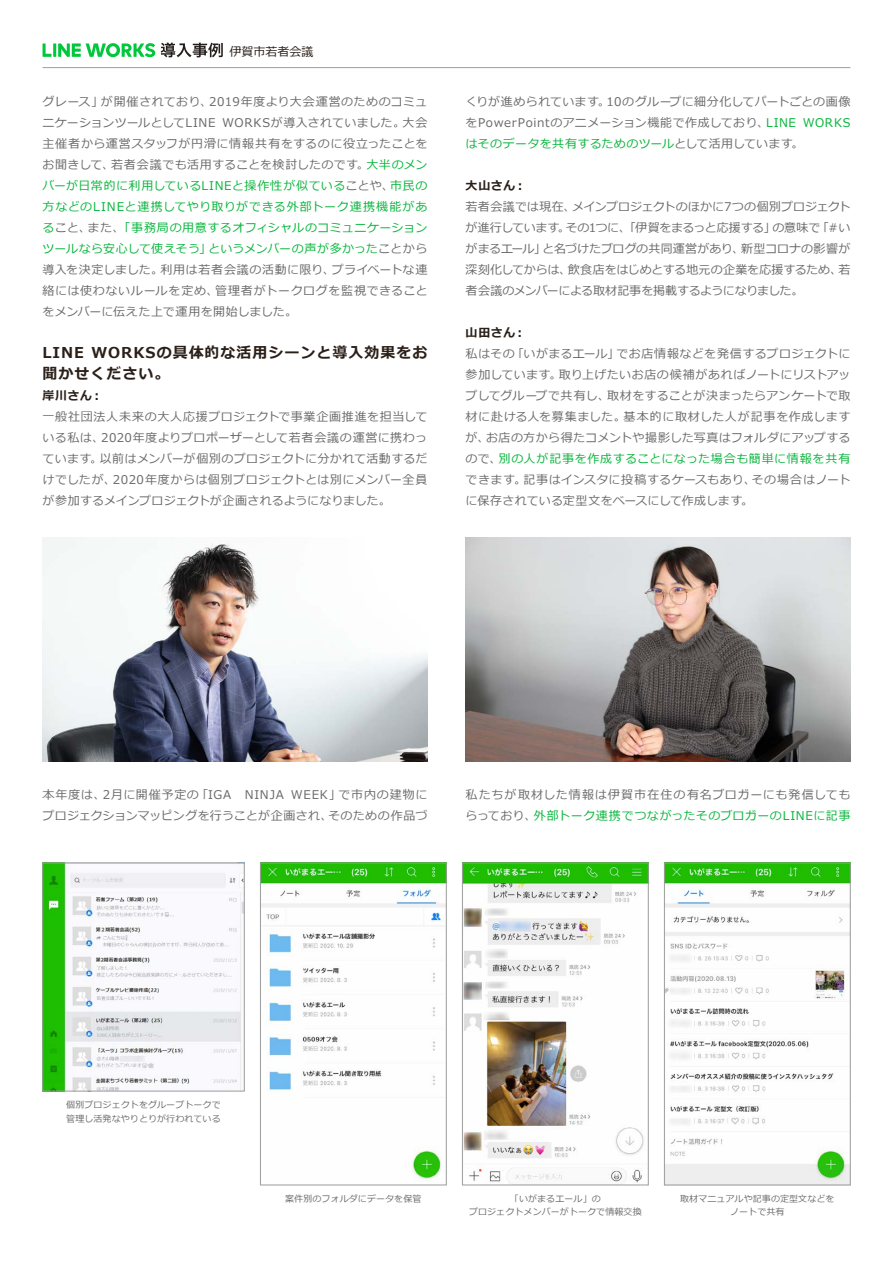
<style>
.page{position:relative;width:893px;height:1263px;background:#fff}
.page>*{position:absolute;margin:0;border:0;box-sizing:border-box;transform-origin:0 0}
.t1{font:700 15px/21px "Meiryo";letter-spacing:.065em;color:#2b2019}
.t2{font:12px/21px "Meiryo";letter-spacing:.025em;color:#6a6a6a}
.t3{font:12px "Meiryo";letter-spacing:.045em;color:#07b53b}
.t4{font:12px/21px "Meiryo";letter-spacing:.045em;color:#6a6a6a}
.t5{font:12px "Meiryo";letter-spacing:-.005em;color:#6a6a6a}
.t6{font:12px/21px "Meiryo";letter-spacing:-.01em;color:#6a6a6a}
.t7{font:12px/21px "Meiryo";letter-spacing:-.03em;color:#6a6a6a}
.t8{font:12px "Meiryo";letter-spacing:.065em;color:#07b53b}
.t9{font:12px "Meiryo";letter-spacing:.015em;color:#07b53b}
.t10{font:12px "Meiryo";letter-spacing:.05em;color:#6a6a6a}
.t11{font:12px "Meiryo";letter-spacing:.07em;color:#6a6a6a}
.t12{font:12px "Meiryo";letter-spacing:.055em;color:#6a6a6a}
.t13{font:12px "Meiryo";letter-spacing:-.025em;color:#6a6a6a}
.t14{font:700 12px "Meiryo";letter-spacing:.04em;color:#2b2019}
.t15{font:12px "Meiryo";letter-spacing:.065em;color:#6a6a6a}
.t16{font:12px "Meiryo";letter-spacing:.005em;color:#6a6a6a}
.t17{font:12px "Meiryo";letter-spacing:-.015em;color:#6a6a6a}
.t18{font:12px "Meiryo";color:#2b2019}
.t19{font:9px/13.5px "Meiryo";letter-spacing:.01em;color:#6b6b6b;text-align:center}
.s1{color:#6a6a6a}
.s2{color:#07b53b}
</style>
<div class="page">
<hr style="left:43px;top:67px;width:807px;height:1px;background:#9e9e9e">
<svg style="left:161px;top:43px;width:62px;height:14px"></svg>
<svg style="left:43px;top:43px;width:112px;height:14px"></svg>
<img style="left:466px;top:538px;width:384px;height:223px">
<img style="left:262px;top:865px;width:182px;height:316px">
<div style="left:260px;top:863px;width:186px;height:322px;border:1px solid #9d9c9c"></div>
<img style="left:464px;top:865px;width:182px;height:318px">
<div style="left:462px;top:863px;width:186px;height:322px;border:1px solid #9d9c9c"></div>
<img style="left:666px;top:865px;width:182px;height:318px">
<div style="left:664px;top:863px;width:186px;height:322px;border:1px solid #9d9c9c"></div>
<img style="left:45px;top:865px;width:197px;height:224px">
<div style="left:43px;top:863px;width:201px;height:228px;border:1px solid #9d9c9c"></div>
<img style="left:43px;top:538px;width:384px;height:223px">
<p class="t18" style="left:230px;top:43px;width:85px">伊賀市若者会議</p>
<p class="t2" style="left:43px;top:92px;width:62px">グレース」</p>
<p class="t2" style="left:101px;top:92px;width:113px">が開催されており、</p>
<p class="t2" style="left:209px;top:92px;width:220px">2019年度より大会運営のためのコミュ</p>
<p class="t2" style="left:607px;top:92px;width:245px">10のグループに細分化してパートごとの画像</p>
<p class="t2" style="left:466px;top:92px;width:146px">くりが進められています。</p>
<p class="t2" style="left:222px;top:113px;width:184px">WORKSが導入されていました。</p>
<p class="t2" style="left:402px;top:113px;width:26px">大会</p>
<p class="t2" style="left:43px;top:113px;width:386px">ニケーションツールとしてLINE<br>主催者から運営スタッフが円滑に情報共有をするのに役立ったことを</p>
<p class="t3" style="left:366px;top:157px;width:62px">大半のメン</p>
<p class="t2" style="left:111px;top:155px;width:259px">若者会議でも活用することを検討したのです。</p>
<p class="t2" style="left:43px;top:155px;width:73px">お聞きして、</p>
<p class="t3" style="left:43px;top:178px;width:353px">バーが日常的に利用しているLINEと操作性が似ている<span class="s1">ことや、</span></p>
<p class="t8" style="left:43px;top:199px;width:386px">方などのLINEと連携してやり取りができる外部トーク連携機能があ</p>
<p class="t3" style="left:88px;top:220px;width:341px"><span class="s1">また、</span>「事務局の用意するオフィシャルのコミュニケーション</p>
<p class="t3" style="left:390px;top:178px;width:39px">市民の</p>
<p class="t2" style="left:43px;top:218px;width:50px"><span class="s2">る</span>こと、</p>
<p class="t2" style="left:466px;top:113px;width:339px">をPowerPointのアニメーション機能で作成しており、<br><span class="s2">はそのデータを共有するためのツール</span>として活用しています。</p>
<p class="t14" style="left:466px;top:177px;width:62px">大山さん：</p>
<p class="t5" style="left:572px;top:199px;width:280px">メインプロジェクトのほかに7つの個別プロジェクト</p>
<p class="t3" style="left:803px;top:115px;width:49px">WORKS</p>
<p class="t3" style="left:766px;top:115px;width:31px">LINE</p>
<p class="t2" style="left:466px;top:197px;width:111px">若者会議では現在、</p>
<p class="t17" style="left:466px;top:220px;width:106px">が進行しています。</p>
<p class="t13" style="left:565px;top:220px;width:211px">その1つに、「伊賀をまるっと応援する」</p>
<p class="t2" style="left:817px;top:218px;width:13px">「</p>
<p class="t2" style="left:772px;top:218px;width:50px">の意味で</p>
<p class="t2" style="left:827px;top:218px;width:25px">＃い</p>
<p class="t9" style="left:208px;top:241px;width:221px">というメンバーの声が多かった<span class="s1">ことから</span></p>
<p class="t9" style="left:43px;top:241px;width:170px">ツールなら安心して使えそう」</p>
<p class="t2" style="left:542px;top:239px;width:204px">と名づけたブログの共同運営があり、</p>
<p class="t2" style="left:466px;top:239px;width:82px">がまるエール」</p>
<p class="t2" style="left:741px;top:239px;width:111px">新型コロナの影響が</p>
<p class="t2" style="left:332px;top:260px;width:97px">プライベートな連</p>
<p class="t10" style="left:161px;top:262px;width:176px">利用は若者会議の活動に限り、</p>
<p class="t6" style="left:43px;top:260px;width:122px">導入を決定しました。</p>
<p class="t10" style="left:215px;top:283px;width:214px">管理者がトークログを監視できること</p>
<p class="t4" style="left:43px;top:281px;width:256px">絡には使わないルールを定め、<br>をメンバーに伝えた上で運用を開始しました。</p>
<p class="t1" style="left:92px;top:343px;width:337px">WORKSの具体的な活用シーンと導入効果をお</p>
<p class="t1" style="left:43px;top:343px;width:128px">LINE<br>聞かせください。</p>
<p class="t14" style="left:43px;top:387px;width:62px">岸川さん：</p>
<p class="t4" style="left:43px;top:407px;width:386px;text-align:right">一般社団法人未来の大人応援プロジェクトで事業企画推進を担当して<br>2020年度よりプロポーザーとして若者会議の運営に携わっ</p>
<p class="t2" style="left:100px;top:428px;width:329px;text-indent:-57px">いる私は、<br>以前はメンバーが個別のプロジェクトに分かれて活動するだ</p>
<p class="t2" style="left:43px;top:449px;width:61px">ています。</p>
<p class="t5" style="left:568px;top:262px;width:276px">飲食店をはじめとする地元の企業を応援するため、</p>
<p class="t7" style="left:466px;top:260px;width:339px">深刻化してからは、<br>者会議のメンバーによる取材記事を掲載するようになりました。</p>
<p class="t14" style="left:466px;top:324px;width:62px">山田さん：</p>
<p class="t2" style="left:617px;top:344px;width:235px">でお店情報などを発信するプロジェクトに</p>
<p class="t2" style="left:838px;top:260px;width:13px">若</p>
<p class="t2" style="left:512px;top:344px;width:108px">「いがまるエール」</p>
<p class="t2" style="left:466px;top:344px;width:51px">私はその</p>
<p class="t2" style="left:559px;top:365px;width:293px">取り上げたいお店の候補があればノートにリストアッ</p>
<p class="t2" style="left:466px;top:365px;width:97px">参加しています。</p>
<p class="t16" style="left:466px;top:388px;width:146px">プしてグループで共有し、</p>
<p class="t2" style="left:607px;top:386px;width:245px">取材をすることが決まったらアンケートで取</p>
<p class="t12" style="left:624px;top:409px;width:228px">基本的に取材した人が記事を作成します</p>
<p class="t2" style="left:486px;top:407px;width:366px;text-indent:-21px">材に赴ける人を募集ました。<br>お店の方から得たコメントや撮影した写真はフォルダにアップする</p>
<p class="t2" style="left:466px;top:428px;width:25px">が、</p>
<p class="t3" style="left:499px;top:451px;width:353px">別の人が記事を作成することになった場合も簡単に情報を共有</p>
<p class="t2" style="left:466px;top:449px;width:37px">ので、</p>
<p class="t2" style="left:113px;top:470px;width:316px">2020年度からは個別プロジェクトとは別にメンバー全員</p>
<p class="t6" style="left:43px;top:470px;width:350px">けでしたが、<br>が参加するメインプロジェクトが企画されるようになりました。</p>
<p class="t2" style="left:524px;top:470px;width:234px">記事はインスタに投稿するケースもあり、</p>
<p class="t15" style="left:751px;top:472px;width:101px">その場合はノート</p>
<p class="t2" style="left:466px;top:470px;width:289px">できます。<br>に保存されている定型文をベースにして作成します。</p>
<p class="t2" style="left:43px;top:785px;width:65px">本年度は、</p>
<p class="t12" style="left:197px;top:787px;width:89px">「IGA　NINJA</p>
<p class="t4" style="left:103px;top:785px;width:98px">2月に開催予定の</p>
<p class="t15" style="left:339px;top:787px;width:90px">で市内の建物に</p>
<p class="t2" style="left:291px;top:785px;width:52px">WEEK」</p>
<p class="t2" style="left:43px;top:806px;width:292px">プロジェクションマッピングを行うことが企画され、</p>
<p class="t4" style="left:328px;top:806px;width:101px">そのための作品づ</p>
<p class="t11" style="left:466px;top:787px;width:386px">私たちが取材した情報は伊賀市在住の有名ブロガーにも発信しても</p>
<p class="t3" style="left:534px;top:808px;width:318px">外部トーク連携でつながったそのブロガーのLINEに記事</p>
<p class="t2" style="left:466px;top:806px;width:72px">らっており、</p>
<p class="t19" style="left:66px;top:1098px;width:156px;text-align:left">個別プロジェクトをグループトークで管理し活発なやりとりが行われている</p>
<p class="t19" style="left:285px;top:1192px;width:138px">案件別のフォルダにデータを保管</p>
<p class="t19" style="left:510px;top:1192px;width:92px">「いがまるエール」の</p>
<p class="t19" style="left:469px;top:1205px;width:174px">プロジェクトメンバーがトークで情報交換</p>
<p class="t19" style="left:680px;top:1192px;width:156px">取材マニュアルや記事の定型文などをノートで共有</p>
</div>
